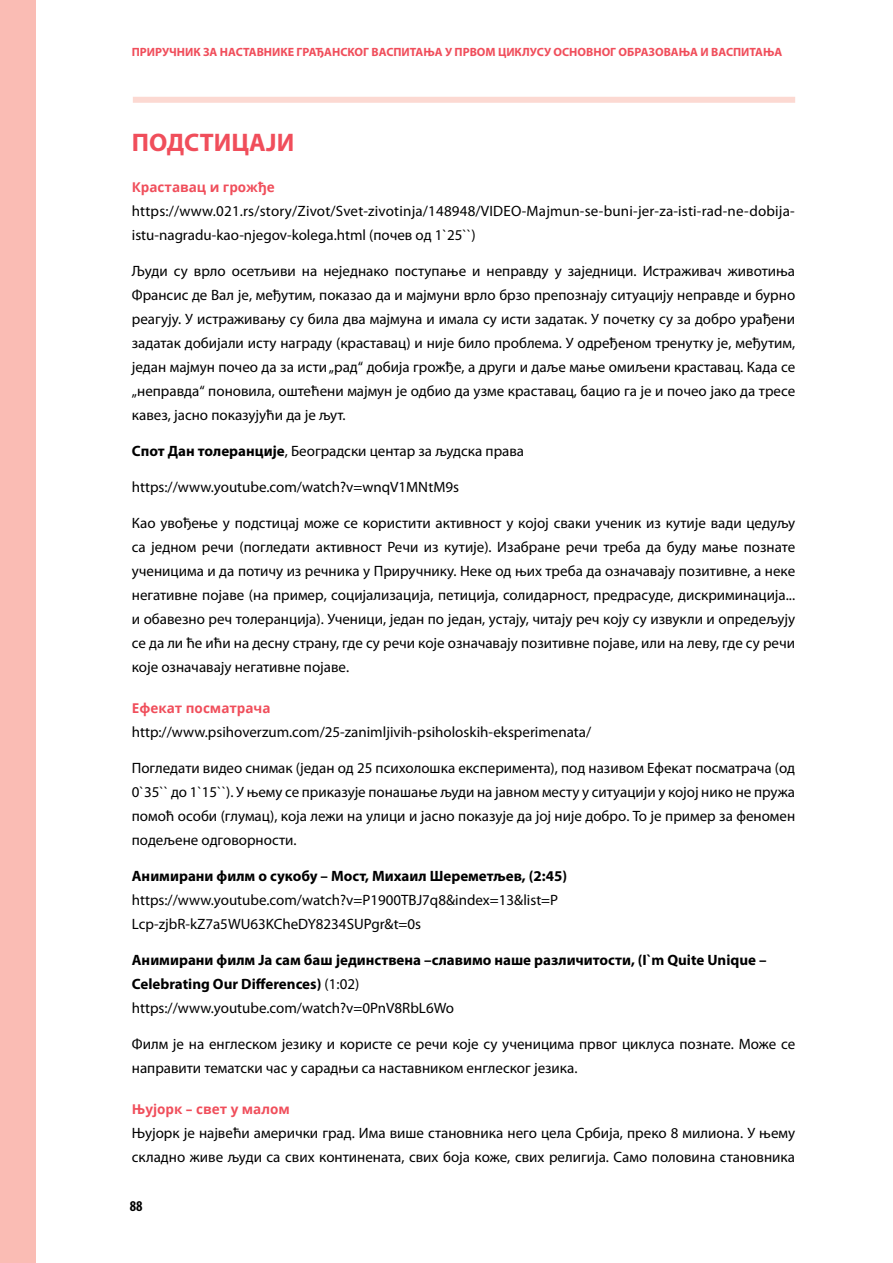
<style>
.page{position:relative;width:893px;height:1263px;background:#fff}
.page>*{position:absolute;margin:0;border:0;box-sizing:border-box;transform-origin:0 0}
.t1{font:700 25.5px "Myriad Pro";color:#f04e5b}
.t2{font:15px/24px "Myriad Pro";color:#000}
.t3{font:700 15px/24px "Myriad Pro";color:#000}
.t4{font:700 condensed 15px "Myriad Pro";color:#000}
.t5{font:700 13.5px "Open Sans";color:#f04e5b}
.t6{font:700 12px "Myriad Pro";color:#f04e5b}
.s1{font-weight:700}
.s2{font-weight:400}
</style>
<div class="page">
<div style="left:0;top:0;width:35px;height:1263px;background:#fabcb4"></div>
<div style="left:133px;top:97px;width:662px;height:6px;background:#fcd9d2"></div>
<p class="t6" style="left:132px;top:45px;width:652px">ПРИРУЧНИК ЗА НАСТАВНИКЕ ГРАЂАНСКОГ ВАСПИТАЊА У ПРВОМ ЦИКЛУСУ ОСНОВНОГ ОБРАЗОВАЊА И ВАСПИТАЊА</p>
<h1 class="t1" style="left:132px;top:128px;width:164px">ПОДСТИЦАЈИ</h1>
<p class="t5" style="left:132px;top:177px;width:145px">Краставац и грожђе</p>
<p class="t2" style="left:132px;top:199px;width:664px">https://www.021.rs/story/Zivot/Svet-zivotinja/148948/VIDEO-Majmun-se-buni-jer-za-isti-rad-ne-dobija&shy;istu-nagradu-kao-njegov-kolega.html (почев од 1`25``)</p>
<p class="t2" style="left:132px;top:259px;width:665px;text-align:justify">Људи су врло осетљиви на неједнако поступање и неправду у заједници. Истраживач животиња Франсис де Вал је, међутим, показао да и мајмуни врло брзо препознају ситуацију неправде и бурно реагују. У истраживању су била два мајмуна и имала су исти задатак. У почетку су за добро урађени задатак добијали исту награду (краставац) и није било проблема. У одређеном тренутку је, међутим, један мајмун почео да за исти „рад“ добија грожђе, а други и даље мање омиљени краставац. Када се „неправда“ поновила, оштећени мајмун је одбио да узме краставац, бацио га је и почео јако да тресе кавез, јасно показујући да је љут.</p>
<p class="t2" style="left:132px;top:439px;width:394px"><span class="s1">Спот Дан толеранције</span>, Београдски центар за људска права</p>
<p class="t2" style="left:132px;top:475px;width:329px">https://www.youtube.com/watch?v=wnqV1MNtM9s</p>
<p class="t2" style="left:132px;top:511px;width:665px;text-align:justify">Као увођење у подстицај може се користити активност у којој сваки ученик из кутије вади цедуљу са једном речи (погледати активност Речи из кутије). Изабране речи треба да буду мање познате ученицима и да потичу из речника у Приручнику. Неке од њих треба да означавају позитивне, а неке негативне појаве (на пример, социјализација, петиција, солидарност, предрасуде, дискриминација... и обавезно реч толеранција). Ученици, један по један, устају, читају реч коју су извукли и опредељују се да ли ће ићи на десну страну, где су речи које означавају позитивне појаве, или на леву, где су речи које означавају негативне појаве.</p>
<p class="t5" style="left:132px;top:698px;width:140px">Ефекат посматрача</p>
<p class="t2" style="left:132px;top:720px;width:461px">http://www.psihoverzum.com/25-zanimljivih-psiholoskih-eksperimenata/</p>
<p class="t2" style="left:132px;top:756px;width:665px;text-align:justify">Погледати видео снимак (један од 25 психолошка експеримента), под називом Ефекат посматрача (од 0`35`` до 1`15``). У њему се приказује понашање људи на јавном месту у ситуацији у којој нико не пружа помоћ особи (глумац), која лежи на улици и јасно показује да јој није добро. То је пример за феномен подељене одговорности.</p>
<p class="t3" style="left:132px;top:864px;width:437px">Анимирани филм о сукобу – Мост, Михаил Шереметљев, (2:45)</p>
<p class="t2" style="left:132px;top:888px;width:428px">https://www.youtube.com/watch?v=P1900TBJ7q8&amp;index=13&amp;list=P<br>Lcp-zjbR-kZ7a5WU63KCheDY8234SUPgr&amp;t=0s</p>
<p class="t3" style="left:132px;top:948px;width:636px">Анимирани филм Ја сам баш јединствена –славимо наше различитости, (I`m Quite Unique –<br>Celebrating Our Differences) <span class="s2">(1:02)<br>https://www.youtube.com/watch?v=0PnV8RbL6Wo</span></p>
<p class="t2" style="left:132px;top:1032px;width:665px">Филм је на енглеском језику и користе се речи које су ученицима првог циклуса познате. Може се направити тематски час у сарадњи са наставником енглеског језика.</p>
<p class="t5" style="left:132px;top:1099px;width:160px">Њујорк – свет у малом</p>
<p class="t2" style="left:132px;top:1121px;width:665px">Њујорк је највећи амерички град. Има више становника него цела Србија, преко 8 милиона. У њему складно живе људи са свих континената, свих боја коже, свих религија. Само половина становника</p>
<p class="t4" style="left:130px;top:1197px;width:14px">88</p>
</div>
